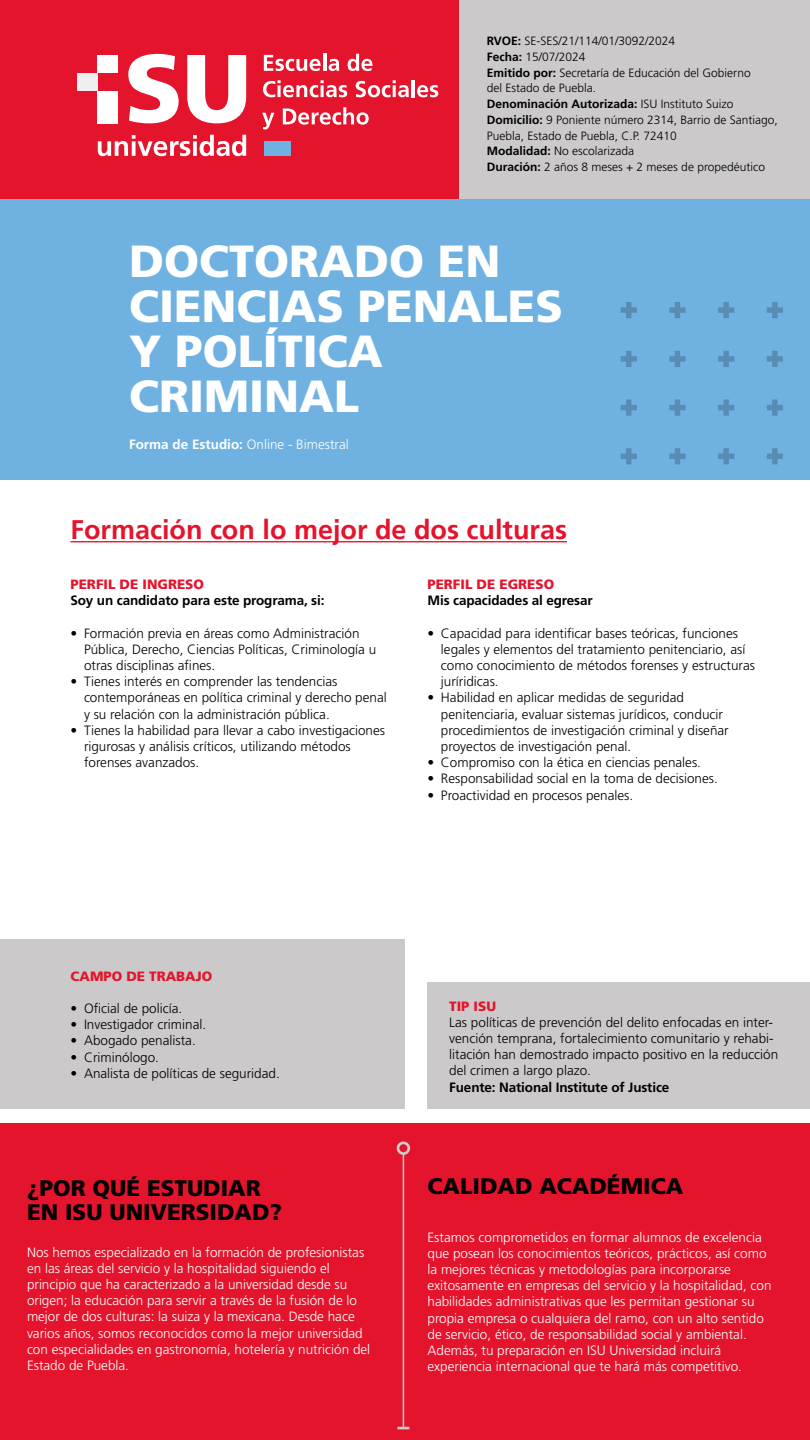
<style>
.page{position:relative;width:810px;height:1440px;background:#fff}
.page>*{position:absolute;margin:0;border:0;box-sizing:border-box;transform-origin:0 0}
.t1{font:900 45px/45px "Frutiger LT Std";color:#fff}
.t2{font:700 27px "Frutiger LT Std";color:#e4142c}
.t3{font:900 22.5px/24px "Frutiger LT Std";color:#000}
.t4{font:300 13.5px/16.2px "Frutiger LT Std";color:#000}
.t5{font:300 13.5px/16.2px "Frutiger LT Std";color:#fff}
.t6{font:700 13.5px "Frutiger LT Std";letter-spacing:-.01em;color:#000}
.t7{font:900 13.5px "Frutiger LT Std";color:#e4142c}
.t8{font:300 12px/15.8px "Frutiger LT Std";color:#000}
.s1{font-weight:700}
</style>
<div class="page">
<div style="left:0;top:0;width:477px;height:200px;background:#e4142c"></div>
<div style="left:459px;top:0;width:351px;height:206px;background:#cbc9c9"></div>
<div style="left:428px;top:982px;width:382px;height:126px;background:#cbc9c9"></div>
<div style="left:0;top:939px;width:405px;height:169px;background:#cbc9c9"></div>
<hr style="left:70px;top:541px;width:497px;height:1px;background:#e4142c">
<div style="left:0;top:1123px;width:810px;height:317px;background:#e4142c"></div>
<hr style="left:403px;top:1154px;width:1px;height:274px;background:#cbcbcc">
<div style="left:397px;top:1141px;width:13px;height:14px;border:3px solid #cbcbcc;border-radius:50%"></div>
<svg style="left:397px;top:1427px;width:12px;height:2px"></svg>
<div style="left:0;top:200px;width:810px;height:280px;background:#6fb2e2"></div>
<svg style="left:621px;top:302px;width:16px;height:16px"></svg>
<svg style="left:669px;top:302px;width:17px;height:16px"></svg>
<svg style="left:718px;top:302px;width:16px;height:16px"></svg>
<svg style="left:767px;top:302px;width:16px;height:16px"></svg>
<svg style="left:621px;top:448px;width:16px;height:16px"></svg>
<svg style="left:621px;top:400px;width:16px;height:16px"></svg>
<svg style="left:621px;top:351px;width:16px;height:16px"></svg>
<svg style="left:669px;top:448px;width:17px;height:16px"></svg>
<svg style="left:669px;top:400px;width:17px;height:16px"></svg>
<svg style="left:669px;top:351px;width:17px;height:16px"></svg>
<svg style="left:718px;top:448px;width:16px;height:16px"></svg>
<svg style="left:718px;top:400px;width:16px;height:16px"></svg>
<svg style="left:718px;top:351px;width:16px;height:16px"></svg>
<svg style="left:767px;top:448px;width:16px;height:16px"></svg>
<svg style="left:767px;top:400px;width:16px;height:16px"></svg>
<svg style="left:767px;top:351px;width:16px;height:16px"></svg>
<svg style="left:128px;top:54px;width:51px;height:69px"></svg>
<svg style="left:187px;top:55px;width:59px;height:68px"></svg>
<div style="left:78px;top:73px;width:20px;height:18px;background:#efeff0"></div>
<div style="left:98px;top:55px;width:20px;height:18px;background:#fff"></div>
<div style="left:98px;top:91px;width:20px;height:32px;background:#fff"></div>
<svg style="left:98px;top:135px;width:148px;height:21px"></svg>
<svg style="left:264px;top:55px;width:57px;height:16px"></svg>
<hr style="left:323px;top:54px;width:3px;height:17px;background:#fff">
<svg style="left:329px;top:59px;width:10px;height:12px"></svg>
<svg style="left:348px;top:54px;width:25px;height:17px"></svg>
<svg style="left:263px;top:80px;width:84px;height:17px"></svg>
<svg style="left:356px;top:80px;width:53px;height:17px"></svg>
<hr style="left:412px;top:80px;width:3px;height:17px;background:#fff">
<svg style="left:417px;top:85px;width:21px;height:12px"></svg>
<svg style="left:262px;top:113px;width:12px;height:16px"></svg>
<svg style="left:283px;top:107px;width:86px;height:18px"></svg>
<div style="left:264px;top:141px;width:27px;height:15px;background:#6fb2e2"></div>
<p class="t8" style="left:487px;top:33px;width:293px"><span class="s1">RVOE:</span> SE-SES/21/114/01/3092/2024<br><span class="s1">Fecha:</span> 15/07/2024<br><span class="s1">Emitido por:</span> Secretaría de Educación del Gobierno<br>del Estado de Puebla.<br><span class="s1">Denominación Autorizada:</span> ISU Instituto Suizo <span class="s1">Domicilio:</span> 9 Poniente número 2314, Barrio de Santiago, Puebla, Estado de Puebla, C.P. 72410<br><span class="s1">Modalidad:</span> No escolarizada<br><span class="s1">Duración:</span> 2 años 8 meses + 2 meses de propedéutico</p>
<h1 class="t1" style="left:129px;top:238px;width:435px">DOCTORADO EN<br>CIENCIAS PENALES<br>Y POLÍTICA<br>CRIMINAL</h1>
<p class="t5" style="left:129px;top:436px;width:221px"><span class="s1">Forma de Estudio:</span> Online - Bimestral</p>
<h2 class="t2" style="left:70px;top:514px;width:498px">Formación con lo mejor de dos culturas</h2>
<p class="t7" style="left:70px;top:576px;width:135px">PERFIL DE INGRESO</p>
<p class="t6" style="left:70px;top:593px;width:256px">Soy un candidato para este programa, si:</p>
<p class="t4" style="left:84px;top:625px;width:294px;text-indent:-14px">• Formación previa en áreas como Administración<br>Pública, Derecho, Ciencias Políticas, Criminología u otras disciplinas afines.</p>
<p class="t4" style="left:84px;top:674px;width:304px;text-indent:-14px">• Tienes interés en comprender las tendencias contemporáneas en política criminal y derecho penal y su relación con la administración pública.</p>
<p class="t4" style="left:84px;top:722px;width:303px;text-indent:-14px">• Tienes la habilidad para llevar a cabo investigaciones rigurosas y análisis críticos, utilizando métodos forenses avanzados.</p>
<p class="t7" style="left:427px;top:576px;width:128px">PERFIL DE EGRESO</p>
<p class="t6" style="left:427px;top:593px;width:167px">Mis capacidades al egresar</p>
<p class="t4" style="left:441px;top:625px;width:316px;text-indent:-14px">• Capacidad para identificar bases teóricas, funciones legales y elementos del tratamiento penitenciario, así como conocimiento de métodos forenses y estructuras juríridicas.</p>
<p class="t4" style="left:441px;top:690px;width:289px;text-indent:-14px">• Habilidad en aplicar medidas de seguridad penitenciaria, evaluar sistemas jurídicos, conducir procedimientos de investigación criminal y diseñar proyectos de investigación penal.</p>
<p class="t4" style="left:427px;top:755px;width:275px">• Compromiso con la ética en ciencias penales.</p>
<p class="t4" style="left:427px;top:771px;width:292px">• Responsabilidad social en la toma de decisiones.</p>
<p class="t4" style="left:427px;top:787px;width:207px">• Proactividad en procesos penales.</p>
<p class="t7" style="left:70px;top:968px;width:143px">CAMPO DE TRABAJO</p>
<p class="t4" style="left:70px;top:1000px;width:113px">• Oficial de policía.</p>
<p class="t4" style="left:70px;top:1017px;width:137px">• Investigador criminal.</p>
<p class="t4" style="left:70px;top:1033px;width:127px">• Abogado penalista.</p>
<p class="t4" style="left:70px;top:1049px;width:90px">• Criminólogo.</p>
<p class="t4" style="left:70px;top:1065px;width:211px">• Analista de políticas de seguridad.</p>
<p class="t7" style="left:449px;top:998px;width:48px">TIP ISU</p>
<p class="t4" style="left:449px;top:1014px;width:331px">Las políticas de prevención del delito enfocadas en inter&shy;vención temprana, fortalecimiento comunitario y rehabi&shy;litación han demostrado impacto positivo en la reducción del crimen a largo plazo.</p>
<p class="t6" style="left:449px;top:1079px;width:222px">Fuente: National Institute of Justice</p>
<h3 class="t3" style="left:27px;top:1176px;width:257px">¿POR QUÉ ESTUDIAR<br>EN ISU UNIVERSIDAD?</h3>
<h3 class="t3" style="left:428px;top:1174px;width:257px">CALIDAD ACADÉMICA</h3>
<p class="t5" style="left:27px;top:1244px;width:345px">Nos hemos especializado en la formación de profesionistas en las áreas del servicio y la hospitalidad siguiendo el principio que ha caracterizado a la universidad desde su origen; la educación para servir a través de la fusión de lo mejor de dos culturas: la suiza y la mexicana. Desde hace varios años, somos reconocidos como la mejor universidad con especialidades en gastronomía, hotelería y nutrición del Estado de Puebla.</p>
<p class="t5" style="left:428px;top:1229px;width:346px">Estamos comprometidos en formar alumnos de excelencia que posean los conocimientos teóricos, prácticos, así como la mejores técnicas y metodologías para incorporarse exitosamente en empresas del servicio y la hospitalidad, con habilidades administrativas que les permitan gestionar su propia empresa o cualquiera del ramo, con un alto sentido de servicio, ético, de responsabilidad social y ambiental.<br>Además, tu preparación en ISU Universidad incluirá experiencia internacional que te hará más competitivo.</p>
</div>
